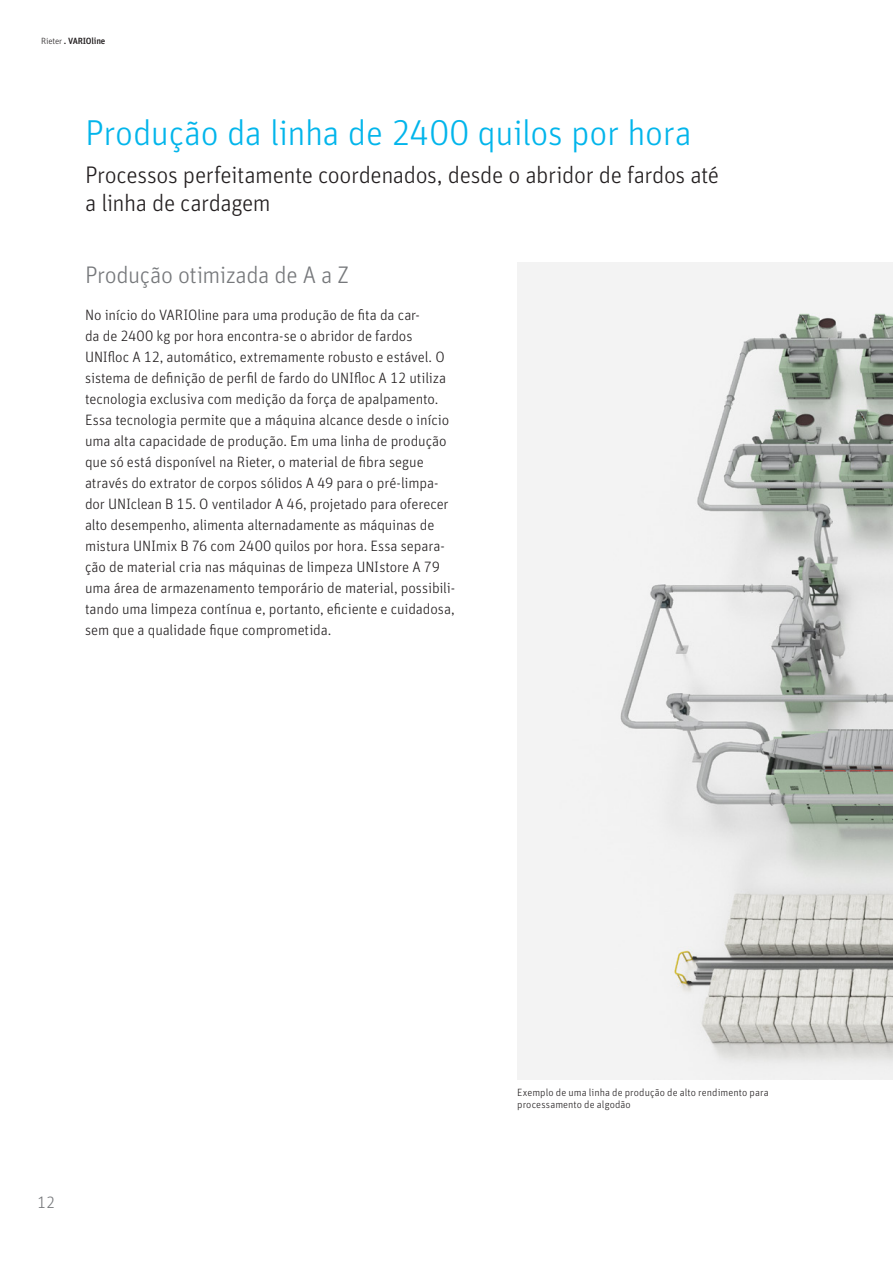
<style>
.page{position:relative;width:893px;height:1263px;background:#fff}
.page>*{position:absolute;margin:0;border:0;box-sizing:border-box;transform-origin:0 0}
.t1{font:300 36px "Unit Pro";letter-spacing:-.01em;color:#02b5eb}
.t2{font:300 24px/28.5px "Unit Pro";letter-spacing:-.02em;color:#231f20}
.t3{font:300 24px "Unit Pro";letter-spacing:-.02em;color:#76787b}
.t4{font:300 16.5px "Unit Pro";color:#76787b}
.t5{font:300 15px/21px "Unit Pro";letter-spacing:-.01em;color:#231f20}
.t6{font:300 10.5px/12px "Unit Pro";letter-spacing:.005em;color:#231f20}
.t7{font:500 9px "Unit Pro";letter-spacing:-.02em;color:#231f20}
.s1{font-weight:300}
</style>
<div class="page">
<img style="left:517px;top:263px;width:376px;height:816px">
<p class="t7" style="left:41px;top:34px;width:66px"><span class="s1">Rieter</span> . VARIOline</p>
<h1 class="t1" style="left:85px;top:108px;width:608px">Produção da linha de 2400 quilos por hora</h1>
<h2 class="t2" style="left:85px;top:159px;width:636px">Processos perfeitamente coordenados, desde o abridor de fardos até a linha de cardagem</h2>
<h2 class="t3" style="left:85px;top:258px;width:265px">Produção otimizada de A a Z</h2>
<p class="t5" style="left:85px;top:304px;width:372px">No início do VARIOline para uma produção de fita da car-<br>da de 2400 kg por hora encontra-se o abridor de fardos UNIfloc A 12, automático, extremamente robusto e estável. O sistema de definição de perfil de fardo do UNIfloc A 12 utiliza tecnologia exclusiva com medição da força de apalpamento.<br>Essa tecnologia permite que a máquina alcance desde o início uma alta capacidade de produção. Em uma linha de produção que só está disponível na Rieter, o material de fibra segue através do extrator de corpos sólidos A 49 para o pré-limpa&shy;dor UNIclean B 15. O ventilador A 46, projetado para oferecer alto desempenho, alimenta alternadamente as máquinas de mistura UNImix B 76 com 2400 quilos por hora. Essa separa&shy;ção de material cria nas máquinas de limpeza UNIstore A 79 uma área de armazenamento temporário de material, possibili&shy;tando uma limpeza contínua e, portanto, eficiente e cuidadosa, sem que a qualidade fique comprometida.</p>
<p class="t4" style="left:37px;top:1191px;width:20px">12</p>
<p class="t6" style="left:517px;top:1086px;width:253px">Exemplo de uma linha de produção de alto rendimento para processamento de algodão</p>
</div>
